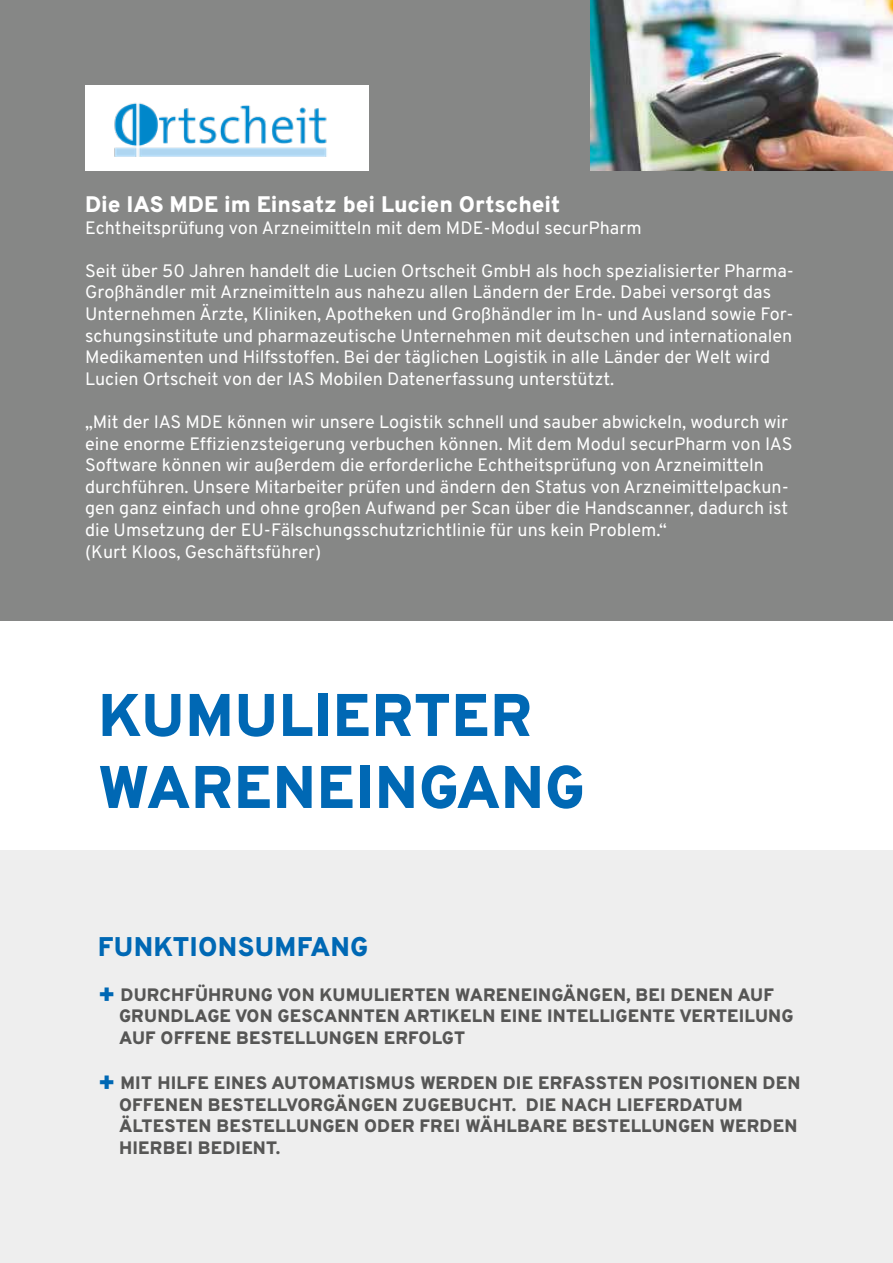
<style>
.page{position:relative;width:893px;height:1263px;background:#fff}
.page>*{position:absolute;margin:0;border:0;box-sizing:border-box;transform-origin:0 0}
.t1{font:800 60px/72px "Overpass";letter-spacing:.01em;color:#0068b4}
.t2{font:800 27px "Overpass";letter-spacing:.01em;color:#0068b4}
.t3{font:800 22.5px "Overpass";color:#fff}
.t4{font:18px/21.6px "Overpass";color:#fff}
.t5{font:800 18px/21.6px "Overpass";letter-spacing:.01em;color:#565655}
.s1{font-size:28.5px;color:#0068b4}
</style>
<div class="page">
<div style="left:0;top:850px;width:893px;height:413px;background:#eee"></div>
<div style="left:0;top:0;width:893px;height:621px;background:#868786"></div>
<img style="left:590px;top:0;width:303px;height:171px">
<div style="left:85px;top:85px;width:283px;height:85px;background:#fff"></div>
<img style="left:96px;top:103px;width:238px;height:68px">
<p class="t3" style="left:85px;top:188px;width:477px">Die IAS MDE im Einsatz bei Lucien Ortscheit</p>
<p class="t4" style="left:85px;top:217px;width:558px">Echtheitsprüfung von Arzneimitteln mit dem MDE-Modul securPharm</p>
<p class="t4" style="left:85px;top:260px;width:711px">Seit über 50 Jahren handelt die Lucien Ortscheit GmbH als hoch spezialisierter Pharma-Großhändler mit Arzneimitteln aus nahezu allen Ländern der Erde. Dabei versorgt das Unternehmen Ärzte, Kliniken, Apotheken und Großhändler im In- und Ausland sowie For&shy;schungsinstitute und pharmazeutische Unternehmen mit deutschen und internationalen Medikamenten und Hilfsstoffen. Bei der täglichen Logistik in alle Länder der Welt wird Lucien Ortscheit von der IAS Mobilen Datenerfassung unterstützt.</p>
<p class="t4" style="left:85px;top:411px;width:709px">„Mit der IAS MDE können wir unsere Logistik schnell und sauber abwickeln, wodurch wir eine enorme Effizienzsteigerung verbuchen können. Mit dem Modul securPharm von IAS Software können wir außerdem die erforderliche Echtheitsprüfung von Arzneimitteln durchführen. Unsere Mitarbeiter prüfen und ändern den Status von Arzneimittelpackun&shy;gen ganz einfach und ohne großen Aufwand per Scan über die Handscanner, dadurch ist die Umsetzung der EU-Fälschungsschutzrichtlinie für uns kein Problem.“<br>(Kurt Kloos, Geschäftsführer)</p>
<h1 class="t1" style="left:98px;top:679px;width:488px">KUMULIERTER<br>WARENEINGANG</h1>
<h2 class="t2" style="left:98px;top:927px;width:272px">FUNKTIONSUMFANG</h2>
<p class="t5" style="left:119px;top:984px;width:676px;text-indent:-21px"><span class="s1">+</span> DURCHFÜHRUNG VON KUMULIERTEN WARENEINGÄNGEN, BEI DENEN AUF<br>GRUNDLAGE VON GESCANNTEN ARTIKELN EINE INTELLIGENTE VERTEILUNG<br>AUF OFFENE BESTELLUNGEN ERFOLGT</p>
<p class="t5" style="left:119px;top:1072px;width:683px;text-indent:-21px"><span class="s1">+</span> MIT HILFE EINES AUTOMATISMUS WERDEN DIE ERFASSTEN POSITIONEN DEN OFFENEN BESTELLVORGÄNGEN ZUGEBUCHT. DIE NACH LIEFERDATUM ÄLTESTEN BESTELLUNGEN ODER FREI WÄHLBARE BESTELLUNGEN WERDEN HIERBEI BEDIENT.</p>
</div>
